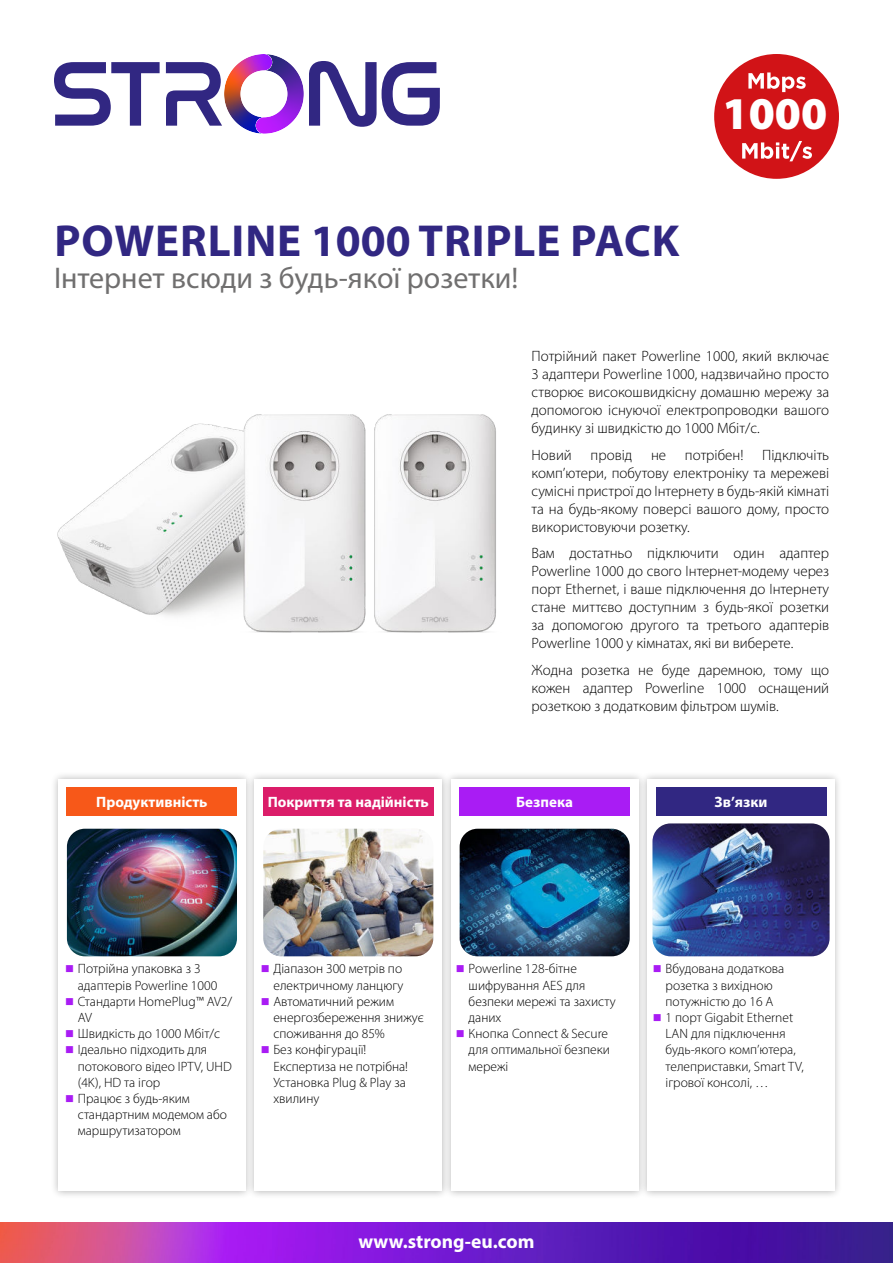
<style>
.page{position:relative;width:893px;height:1263px;background:#fff}
.page>*{position:absolute;margin:0;border:0;box-sizing:border-box;transform-origin:0 0}
.t1{font:900 45.75px "Myriad Pro";color:#fff}
.t2{font:700 45px "Myriad Pro";letter-spacing:.02em;color:#312782}
.t3{font:30px "Myriad Pro";color:#706f6f}
.t4{font:700 19.5px "Myriad Pro";color:#fff}
.t5{font:300 15px/18px "Myriad Pro";color:#000;text-align:justify}
.t6{font:700 15px "Myriad Pro";color:#fff}
.t7{font:300 13.5px/16.2px "Myriad Pro";color:#000}
</style>
<div class="page">
<img style="left:0;top:1222px;width:893px;height:41px">
<svg style="left:54px;top:62px;width:106px;height:64px"></svg>
<svg style="left:309px;top:61px;width:131px;height:66px"></svg>
<svg style="left:166px;top:54px;width:121px;height:80px"></svg>
<div style="left:714px;top:54px;width:125px;height:125px;background:#d11317;border-radius:50%"></div>
<svg style="left:748px;top:72px;width:58px;height:20px"></svg>
<svg style="left:742px;top:141px;width:70px;height:20px"></svg>
<div style="left:50px;top:771px;width:204px;height:428px;background:#000;opacity:.3"></div>
<div style="left:58px;top:779px;width:187px;height:412px;background:#fff"></div>
<div style="left:246px;top:771px;width:204px;height:428px;background:#000;opacity:.3"></div>
<div style="left:255px;top:779px;width:187px;height:412px;background:#fff"></div>
<div style="left:443px;top:771px;width:203px;height:428px;background:#000;opacity:.3"></div>
<div style="left:451px;top:779px;width:187px;height:412px;background:#fff"></div>
<div style="left:639px;top:771px;width:204px;height:428px;background:#000;opacity:.3"></div>
<div style="left:647px;top:779px;width:188px;height:412px;background:#fff"></div>
<img style="left:460px;top:829px;width:170px;height:127px">
<img style="left:263px;top:829px;width:170px;height:127px">
<img style="left:652px;top:823px;width:178px;height:133px">
<img style="left:67px;top:829px;width:170px;height:127px">
<img style="left:57px;top:415px;width:439px;height:218px">
<div style="left:67px;top:787px;width:170px;height:29px;background:#f75819"></div>
<div style="left:263px;top:787px;width:170px;height:29px;background:#db1d69"></div>
<div style="left:460px;top:787px;width:170px;height:29px;background:#a91cf4"></div>
<div style="left:656px;top:787px;width:170px;height:29px;background:#312782"></div>
<h2 class="t2" style="left:54px;top:224px;width:626px">POWERLINE 1000 TRIPLE PACK</h2>
<h3 class="t3" style="left:54px;top:267px;width:466px">Інтернет всюди з будь-якої розетки!</h3>
<h1 class="t1" style="left:723px;top:86px;width:106px">1000</h1>
<p class="t5" style="left:531px;top:348px;width:299px">Потрійний пакет Powerline 1000, який включає 3 адаптери Powerline 1000, надзвичайно просто створює високошвидкісну домашню мережу за допомогою існуючої електропроводки вашого будинку зі швидкістю до 1000 Мбіт/с.</p>
<p class="t5" style="left:531px;top:447px;width:42px">Новий</p>
<p class="t5" style="left:591px;top:447px;width:43px">провід</p>
<p class="t5" style="left:651px;top:447px;width:17px">не</p>
<p class="t5" style="left:685px;top:447px;width:60px">потрібен!</p>
<p class="t5" style="left:531px;top:447px;width:299px;text-indent:231px">Підключіть комп’ютери, побутову електроніку та мережеві сумісні пристрої до Інтернету в будь-якій кімнаті та на будь-якому поверсі вашого дому, просто використовуючи розетку.</p>
<p class="t5" style="left:531px;top:545px;width:299px">Вам достатньо підключити один адаптер Powerline 1000 до свого Інтернет-модему через порт Ethernet, і ваше підключення до Інтернету стане миттєво доступним з будь-якої розетки за допомогою другого та третього адаптерів Powerline 1000 у кімнатах, які ви виберете.</p>
<p class="t5" style="left:531px;top:662px;width:299px">Жодна розетка не буде даремною, тому що кожен адаптер Powerline 1000 оснащений розеткою з додатковим фільтром шумів.</p>
<p class="t6" style="left:96px;top:797px;width:113px">Продуктивність</p>
<p class="t6" style="left:268px;top:797px;width:163px">Покриття та надійність</p>
<p class="t6" style="left:516px;top:797px;width:58px">Безпека</p>
<p class="t6" style="left:715px;top:797px;width:54px">Зв’язки</p>
<p class="t7" style="left:78px;top:962px;width:156px">Потрійна упаковка з 3 адаптерів Powerline 1000<br>Стандарти HomePlug™ AV2/<br>AV<br>Швидкість до 1000 Мбіт/с<br>Ідеально підходить для потокового відео IPTV, UHD (4K), HD та ігор<br>Працює з будь-яким стандартним модемом або маршрутизатором</p>
<p class="t7" style="left:273px;top:962px;width:152px">Діапазон 300 метрів по електричному ланцюгу<br>Автоматичний режим енергозбереження знижує споживання до 85%<br>Без конфігурації!<br>Експертиза не потрібна!<br>Установка Plug &amp; Play за хвилину</p>
<p class="t7" style="left:469px;top:962px;width:148px">Powerline 128-бітне шифрування AES для безпеки мережі та захисту даних<br>Кнопка Connect &amp; Secure для оптимальної безпеки мережі</p>
<p class="t7" style="left:666px;top:962px;width:140px">Вбудована додаткова розетка з вихідною потужністю до 16 А<br>1 порт Gigabit Ethernet<br>LAN для підключення будь-якого комп’ютера, телеприставки, Smart TV, ігрової консолі, …</p>
<h3 class="t4" style="left:358px;top:1234px;width:178px">www.strong-eu.com</h3>
</div>
